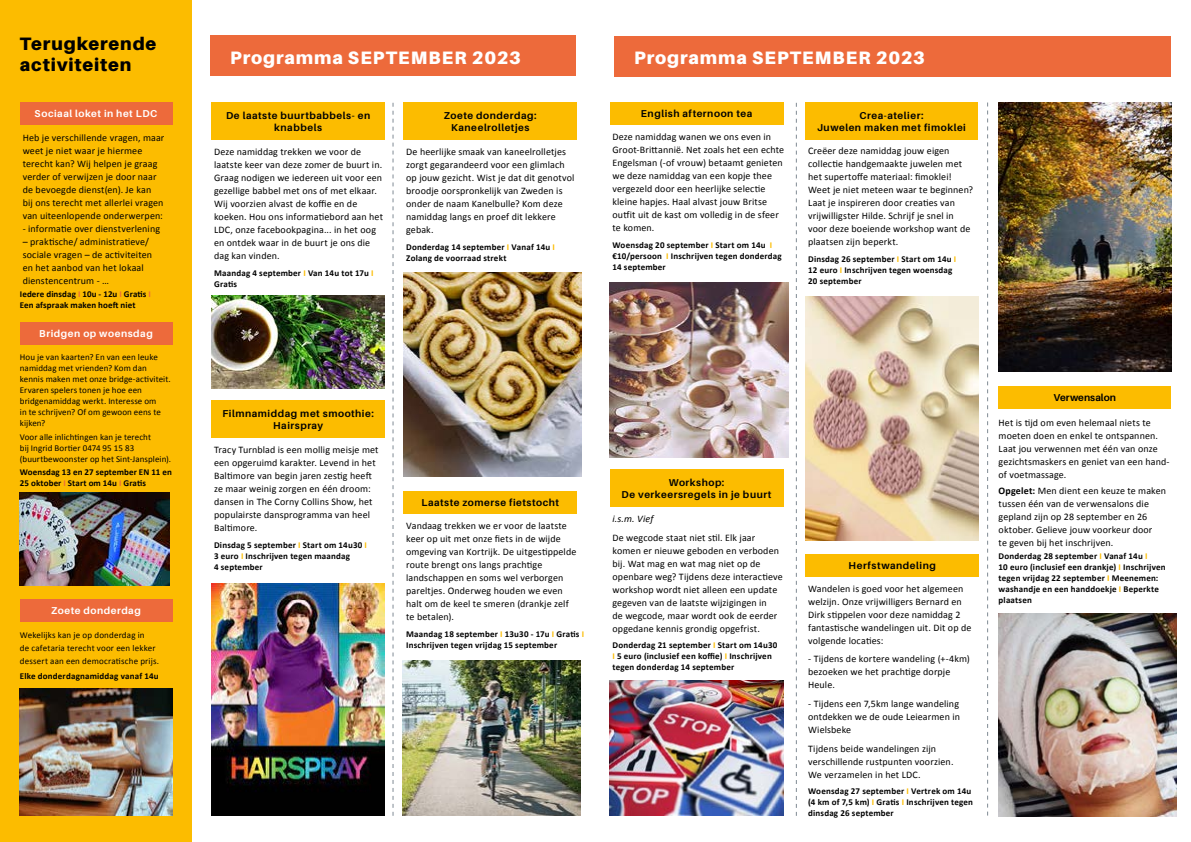
<style>
.page{position:relative;width:1191px;height:842px;background:#fff}
.page>*{position:absolute;margin:0;border:0;box-sizing:border-box;transform-origin:0 0}
.t1{font:900 18px "Aileron";letter-spacing:.05em;color:#fff}
.t2{font:900 18px/21.6px "Aileron";letter-spacing:.05em;color:#000}
.t3{font:10px/13px "Calibri";letter-spacing:.01em;color:#000}
.t4{font:700 10px/12px "Aileron";letter-spacing:.05em;color:#020203;text-align:center}
.t5{font:700 10px "Aileron";letter-spacing:.05em;color:#fff}
.t6{font:700 10px "Aileron";color:#000}
.t7{font:italic 10px "Calibri";color:#000}
.t8{font:700 9px/11px "Calibri";letter-spacing:.02em;color:#000}
.t9{font:9px/11px "Calibri";letter-spacing:.01em;color:#000}
.s1{color:#ed6a3b}
.s2{color:#fcbc00}
.s3{font-weight:700}
</style>
<div class="page">
<div style="left:0;top:0;width:192px;height:842px;background:#fcbc00"></div>
<div style="left:210px;top:36px;width:366px;height:40px;background:#ed6a3b"></div>
<div style="left:20px;top:599px;width:152px;height:22px;background:#ed6a3b"></div>
<svg style="left:392px;top:103px;width:1px;height:713px"></svg>
<div style="left:403px;top:102px;width:174px;height:38px;background:#fcbc00"></div>
<div style="left:609px;top:469px;width:174px;height:38px;background:#fcbc00"></div>
<div style="left:211px;top:102px;width:174px;height:38px;background:#fcbc00"></div>
<div style="left:211px;top:400px;width:174px;height:38px;background:#fcbc00"></div>
<div style="left:403px;top:491px;width:174px;height:22px;background:#fcbc00"></div>
<div style="left:609px;top:102px;width:174px;height:23px;background:#fcbc00"></div>
<div style="left:20px;top:322px;width:152px;height:22px;background:#ed6a3b"></div>
<div style="left:20px;top:102px;width:152px;height:23px;background:#ed6a3b"></div>
<img style="left:20px;top:689px;width:153px;height:126px">
<img style="left:20px;top:493px;width:150px;height:93px">
<div style="left:805px;top:554px;width:174px;height:22px;background:#fcbc00"></div>
<div style="left:614px;top:36px;width:556px;height:40px;background:#ed6a3b"></div>
<svg style="left:796px;top:103px;width:1px;height:713px"></svg>
<svg style="left:987px;top:103px;width:1px;height:712px"></svg>
<div style="left:998px;top:386px;width:172px;height:23px;background:#fcbc00"></div>
<div style="left:805px;top:102px;width:172px;height:38px;background:#fcbc00"></div>
<img style="left:998px;top:613px;width:178px;height:203px">
<img style="left:805px;top:297px;width:174px;height:243px">
<img style="left:998px;top:102px;width:173px;height:269px">
<img style="left:609px;top:282px;width:179px;height:176px">
<img style="left:403px;top:661px;width:177px;height:155px">
<img style="left:403px;top:272px;width:178px;height:205px">
<img style="left:211px;top:584px;width:174px;height:232px">
<img style="left:211px;top:296px;width:174px;height:92px">
<img style="left:609px;top:681px;width:174px;height:134px">
<h1 class="t2" style="left:20px;top:32px;width:138px">Terugkerende activiteiten</h1>
<p class="t5" style="left:35px;top:108px;width:124px">Sociaal loket in het LDC</p>
<p class="t3" style="left:23px;top:130px;width:143px">Heb je verschillende vragen, maar weet je niet waar je hiermee terecht kan? Wij helpen je graag verder of verwijzen je door naar de bevoegde dienst(en). Je kan<br>bij ons terecht met allerlei vragen van uiteenlopende onderwerpen:</p>
<p class="t3" style="left:23px;top:221px;width:139px">- informatie over dienstverlening</p>
<p class="t3" style="left:23px;top:234px;width:131px">– praktische/ administratieve/ sociale vragen – de activiteiten en het aanbod van het lokaal dienstencentrum - …</p>
<p class="t8" style="left:20px;top:289px;width:133px">Iedere dinsdag <span class="s1">I</span> 10u - 12u <span class="s1">I</span> Gratis <span class="s1">I<br></span>Een afspraak maken hoeft niet</p>
<p class="t5" style="left:39px;top:328px;width:115px">Bridgen op woensdag</p>
<p class="t9" style="left:20px;top:351px;width:152px">Hou je van kaarten? En van een leuke namiddag met vrienden? Kom dan kennis maken met onze bridge-activiteit.<br>Ervaren spelers tonen je hoe een bridgenamiddag werkt. Interesse om<br>in te schrijven? Of om gewoon eens te kijken?</p>
<p class="t9" style="left:20px;top:431px;width:153px">Voor alle inlichtingen kan je terecht<br>bij Ingrid Bortier 0474 95 15 83 (buurtbewoonster op het Sint-Jansplein).</p>
<p class="t8" style="left:20px;top:467px;width:153px">Woensdag 13 en 27 september EN 11 en<br>25 oktober <span class="s1">I</span> Start om 14u <span class="s1">I</span> Gratis</p>
<p class="t5" style="left:51px;top:605px;width:91px">Zoete donderdag</p>
<p class="t9" style="left:20px;top:628px;width:141px;line-height:13px">Wekelijks kan je op donderdag in<br>de cafetaria terecht voor een lekker dessert aan een democratische prijs.</p>
<p class="t8" style="left:20px;top:671px;width:140px">Elke donderdagnamiddag vanaf 14u</p>
<h1 class="t1" style="left:230px;top:47px;width:292px">Programma SEPTEMBER 2023</h1>
<h1 class="t1" style="left:634px;top:48px;width:292px">Programma SEPTEMBER 2023</h1>
<p class="t4" style="left:226px;top:109px;width:146px">De laatste buurtbabbels- en knabbels</p>
<p class="t3" style="left:214px;top:145px;width:170px">Deze namiddag trekken we voor de laatste keer van deze zomer de buurt in.<br>Graag nodigen we iedereen uit voor een gezellige babbel met ons of met elkaar.<br>Wij voorzien alvast de koffie en de koeken. Hou ons informatiebord aan het LDC, onze facebookpagina... in het oog en ontdek waar in de buurt je ons die dag kan vinden.</p>
<p class="t8" style="left:214px;top:267px;width:161px">Maandag 4 september <span class="s2">I</span> Van 14u tot 17u <span class="s2">I<br></span>Gratis</p>
<p class="t4" style="left:444px;top:109px;width:94px">Zoete donderdag:<br>Kaneelrolletjes</p>
<p class="t3" style="left:406px;top:145px;width:170px">De heerlijke smaak van kaneelrolletjes zorgt gegarandeerd voor een glimlach op jouw gezicht. Wist je dat dit genotvol broodje oorspronkelijk van Zweden is onder de naam Kanelbulle? Kom deze namiddag langs en proef dit lekkere gebak.</p>
<p class="t8" style="left:406px;top:241px;width:150px">Donderdag 14 september <span class="s2">I</span> Vanaf 14u <span class="s2">I<br></span>Zolang de voorraad strekt</p>
<p class="t4" style="left:641px;top:108px;width:113px">English afternoon tea</p>
<p class="t3" style="left:612px;top:130px;width:173px">Deze namiddag wanen we ons even in Groot-Brittannië. Net zoals het een echte Engelsman (-of vrouw) betaamt genieten we deze namiddag van een kopje thee vergezeld door een heerlijke selectie kleine hapjes. Haal alvast jouw Britse outfit uit de kast om volledig in de sfeer te komen.</p>
<p class="t8" style="left:612px;top:239px;width:171px">Woensdag 20 september <span class="s2">I</span> Start om 14u <span class="s2">I </span>€10/persoon <span class="s2">I</span> Inschrijven tegen donderdag<br>14 september</p>
<p class="t4" style="left:817px;top:110px;width:150px">Crea-atelier:<br>Juwelen maken met fimoklei</p>
<p class="t3" style="left:808px;top:144px;width:166px">Creëer deze namiddag jouw eigen collectie handgemaakte juwelen met het supertoffe materiaal: fimoklei!<br>Weet je niet meteen waar te beginnen?<br>Laat je inspireren door creaties van vrijwilligster Hilde. Schrijf je snel in voor deze boeiende workshop want de plaatsen zijn beperkt.</p>
<p class="t8" style="left:808px;top:253px;width:150px">Dinsdag 26 september <span class="s2">I</span> Start om 14u <span class="s2">I<br></span>12 euro <span class="s2">I</span> Inschrijven tegen woensdag<br>20 september</p>
<p class="t4" style="left:222px;top:408px;width:153px">Filmnamiddag met smoothie:<br>Hairspray</p>
<p class="t3" style="left:214px;top:443px;width:166px">Tracy Turnblad is een mollig meisje met een opgeruimd karakter. Levend in het Baltimore van begin jaren zestig heeft ze maar weinig zorgen en één droom: dansen in The Corny Collins Show, het populairste dansprogramma van heel Baltimore.</p>
<p class="t8" style="left:214px;top:539px;width:154px">Dinsdag 5 september <span class="s2">I</span> Start om 14u30 <span class="s2">I<br></span>3 euro <span class="s2">I</span> Inschrijven tegen maandag<br>4 september</p>
<p class="t4" style="left:421px;top:497px;width:139px">Laatste zomerse fietstocht</p>
<p class="t3" style="left:406px;top:519px;width:172px">Vandaag trekken we er voor de laatste keer op uit met onze fiets in de wijde omgeving van Kortrijk. De uitgestippelde route brengt ons langs prachtige landschappen en soms wel verborgen pareltjes. Onderweg houden we even halt om de keel te smeren (drankje zelf te betalen).</p>
<p class="t8" style="left:406px;top:628px;width:179px">Maandag 18 september <span class="s2">I</span> 13u30 - 17u <span class="s2">I</span> Gratis <span class="s2">I<br></span>Inschrijven tegen vrijdag 15 september</p>
<p class="t4" style="left:621px;top:477px;width:151px">Workshop:<br>De verkeersregels in je buurt</p>
<p class="t7" style="left:612px;top:512px;width:42px">i.s.m. Vief</p>
<p class="t3" style="left:612px;top:531px;width:172px">De wegcode staat niet stil. Elk jaar komen er nieuwe geboden en verboden bij. Wat mag en wat mag niet op de openbare weg? Tijdens deze interactieve workshop wordt niet alleen een update gegeven van de laatste wijzigingen in<br>de wegcode, maar wordt ook de eerder opgedane kennis grondig opgefrist.</p>
<p class="t8" style="left:612px;top:640px;width:166px">Donderdag 21 september <span class="s2">I</span> Start om 14u30<br><span class="s2">I</span> 5 euro (inclusief een koffie) <span class="s2">I</span> Inschrijven tegen donderdag 14 september</p>
<p class="t4" style="left:848px;top:559px;width:89px">Herfstwandeling</p>
<p class="t3" style="left:808px;top:582px;width:165px">Wandelen is goed voor het algemeen welzijn. Onze vrijwilligers Bernard en Dirk stippelen voor deze namiddag 2 fantastische wandelingen uit. Dit op de volgende locaties:</p>
<p class="t3" style="left:808px;top:652px;width:163px">- Tijdens de kortere wandeling (+-4km) bezoeken we het prachtige dorpje<br>Heule.</p>
<p class="t3" style="left:808px;top:697px;width:153px;text-align:justify">- Tijdens een 7,5km lange wandeling ontdekken we de oude Leiearmen in Wielsbeke</p>
<p class="t3" style="left:808px;top:742px;width:147px">Tijdens beide wandelingen zijn verschillende rustpunten voorzien.<br>We verzamelen in het LDC.</p>
<p class="t8" style="left:808px;top:786px;width:166px">Woensdag 27 september <span class="s2">I</span> Vertrek om 14u (4 km of 7,5 km) <span class="s2">I</span> Gratis <span class="s2">I</span> Inschrijven tegen dinsdag 26 september</p>
<p class="t6" style="left:1053px;top:392px;width:64px">Verwensalon</p>
<p class="t3" style="left:998px;top:416px;width:172px">Het is tijd om even helemaal niets te moeten doen en enkel te ontspannen.<br>Laat jou verwennen met één van onze gezichtsmaskers en geniet van een hand&shy;of voetmassage.</p>
<p class="t3" style="left:998px;top:483px;width:169px"><span class="s3">Opgelet:</span> Men dient een keuze te maken tussen één van de verwensalons die gepland zijn op 28 september en 26 oktober. Gelieve jouw voorkeur door<br>te geven bij het inschrijven.</p>
<p class="t8" style="left:998px;top:551px;width:169px">Donderdag 28 september <span class="s2">I</span> Vanaf 14u <span class="s2">I<br></span>10 euro (inclusief een drankje) <span class="s2">I</span> Inschrijven tegen vrijdag 22 september <span class="s2">I</span> Meenemen: washandje en een handdoekje <span class="s2">I</span> Beperkte plaatsen</p>
</div>
